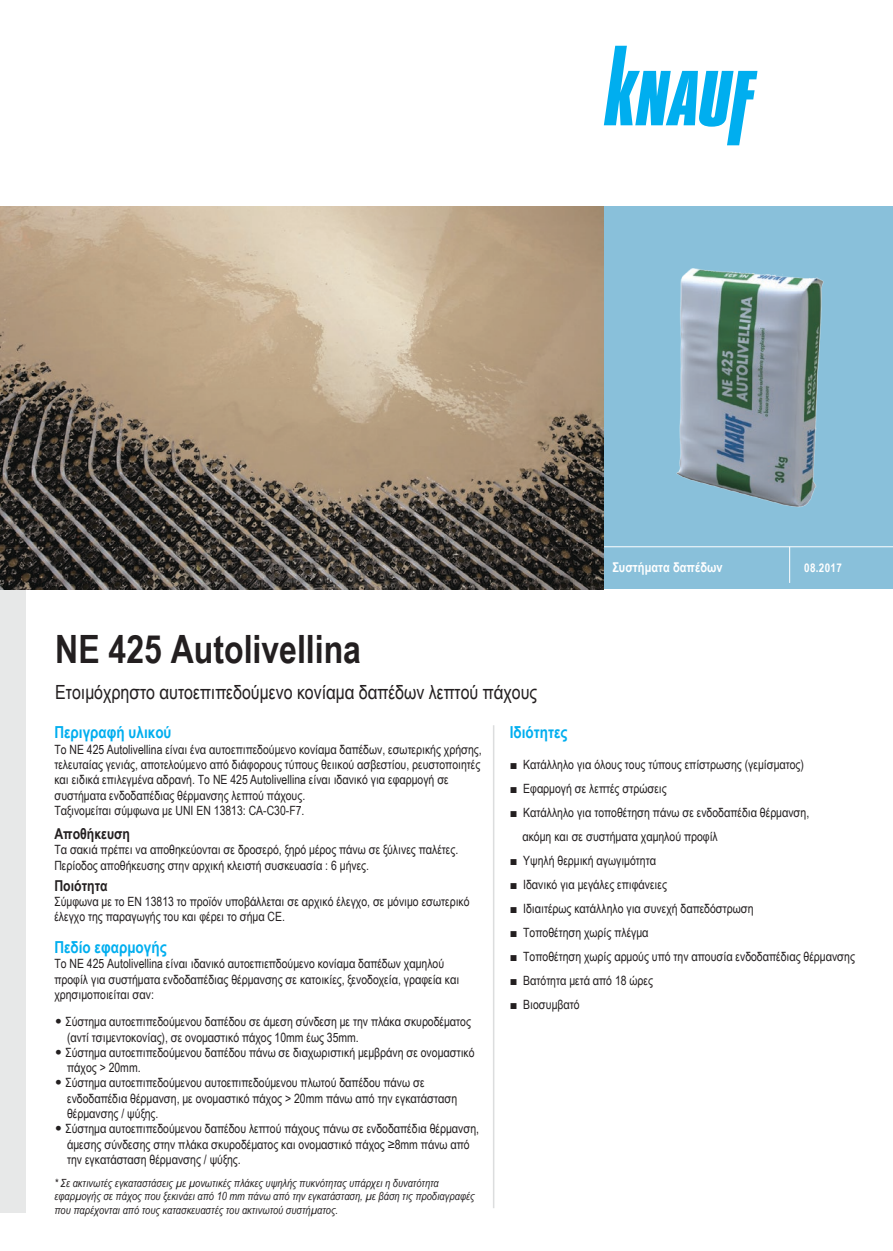
<style>
.page{position:relative;width:893px;height:1251px;background:#fff}
.page>*{position:absolute;margin:0;border:0;box-sizing:border-box;transform-origin:0 0}
.t1{font:700 39px "Arial Narrow";color:#231f20}
.t2{font:19.5px "Arial Narrow";color:#231f20}
.t3{font:700 16.5px "Arial Narrow";color:#00aeef}
.t4{font:700 15px "Arial Narrow";color:#231f20}
.t5{font:700 13.5px "Arial Narrow";color:#fff}
.t6{font:12.75px/15.3px "Arial Narrow";color:#231f20}
.t7{font:700 12px "Arial Narrow";letter-spacing:.03em;color:#fff}
.t8{font:italic 11.25px/13.5px "Arial Narrow";color:#231f20}
.s1{font-family:"Arial"}
.s2{font-family:"PF Futura Neu"}
</style>
<div class="page">
<div style="left:604px;top:206px;width:289px;height:383px;background:#89c0da"></div>
<div style="left:0;top:589px;width:26px;height:623px;background:#e7e8e8"></div>
<svg style="left:604px;top:46px;width:153px;height:99px"></svg>
<hr style="left:493px;top:725px;width:1px;height:482px;background:#dcddde">
<hr style="left:604px;top:546px;width:289px;height:1px;background:#fff">
<hr style="left:789px;top:546px;width:1px;height:37px;background:#fff">
<img style="left:0;top:206px;width:604px;height:383px">
<img style="left:676px;top:268px;width:148px;height:240px">
<p class="t5" style="left:612px;top:557px;width:112px">Συστήματα δαπέδων</p>
<p class="t7" style="left:804px;top:559px;width:39px">08.2017</p>
<h1 class="t1" style="left:55px;top:619px;width:307px">ΝΕ 425 Αutolivellina</h1>
<h2 class="t2" style="left:55px;top:677px;width:483px">Ετοιμόχρηστο αυτοεπιπεδούμενο κονίαμα δαπέδων λεπτού πάχους</h2>
<p class="t3" style="left:510px;top:720px;width:59px">Ιδιότητες</p>
<p class="t6" style="left:510px;top:756px;width:296px"><span class="s1">■</span> Κατάλληλο για όλους τους τύπους επίστρωσης (γεμίσματος)</p>
<p class="t6" style="left:510px;top:780px;width:158px"><span class="s1">■</span> Εφαρμογή σε λεπτές στρώσεις</p>
<p class="t6" style="left:522px;top:799px;width:288px;line-height:24px;text-indent:-13px"><span class="s1">■</span> Κατάλληλο για τοποθέτηση πάνω σε ενδοδαπέδια θέρμανση, ακόμη και σε συστήματα χαμηλού προφίλ</p>
<p class="t6" style="left:510px;top:852px;width:148px"><span class="s1">■</span> Υψηλή θερμική αγωγιμότητα</p>
<p class="t6" style="left:510px;top:876px;width:159px"><span class="s1">■</span> Ιδανικό για μεγάλες επιφάνειες</p>
<p class="t6" style="left:510px;top:900px;width:245px"><span class="s1">■</span> Ιδιαιτέρως κατάλληλο για συνεχή δαπεδόστρωση</p>
<p class="t6" style="left:510px;top:924px;width:140px"><span class="s1">■</span> Τοποθέτηση χωρίς πλέγμα</p>
<p class="t6" style="left:510px;top:948px;width:347px"><span class="s1">■</span> Τοποθέτηση χωρίς αρμούς υπό την απουσία ενδοδαπέδιας θέρμανσης</p>
<p class="t6" style="left:510px;top:972px;width:145px"><span class="s1">■</span> Βατότητα μετά από 18 ώρες</p>
<p class="t6" style="left:510px;top:996px;width:71px"><span class="s1">■</span> Βιοσυμβατό</p>
<p class="t3" style="left:54px;top:720px;width:119px">Περιγραφή υλικού</p>
<p class="t6" style="left:54px;top:740px;width:429px">Το ΝΕ 425 Autolivellina είναι ένα αυτοεπιπεδούμενο κονίαμα δαπέδων, εσωτερικής χρήσης, τελευταίας γενιάς, αποτελούμενο από διάφορους τύπους θειικού ασβεστίου, ρευστοποιητές και ειδικά επιλεγμένα αδρανή. Το ΝΕ 425 Autolivellina είναι ιδανικό για εφαρμογή σε συστήματα ενδοδαπέδιας θέρμανσης λεπτού πάχους.<br>Ταξινομείται σύμφωνα με UNI EN 13813: CA-C30-F7.</p>
<p class="t4" style="left:54px;top:822px;width:77px">Aποθήκευση</p>
<p class="t6" style="left:54px;top:841px;width:405px">Τα σακιά πρέπει να αποθηκεύονται σε δροσερό, ξηρό μέρος πάνω σε ξύλινες παλέτες.<br>Περίοδος αποθήκευσης στην αρχική κλειστή συσκευασία : 6 μήνες.</p>
<p class="t4" style="left:54px;top:873px;width:55px">Ποιότητα</p>
<p class="t6" style="left:54px;top:893px;width:417px">Σύμφωνα με το ΕΝ 13813 το προϊόν υποβάλλεται σε αρχικό έλεγχο, σε μόνιμο εσωτερικό έλεγχο της παραγωγής του και φέρει το σήμα CE.</p>
<p class="t3" style="left:54px;top:934px;width:114px">Πεδίο εφαρμογής</p>
<p class="t6" style="left:54px;top:955px;width:406px">Το ΝΕ 425 Αutolivellina είναι ιδανικό αυτοεπιεπδούμενο κονίαμα δαπέδων χαμηλού προφίλ για συστήματα ενδοδαπέδιας θέρμανσης σε κατοικίες, ξενοδοχεία, γραφεία και χρησιμοποιείται σαν:</p>
<p class="t6" style="left:67px;top:1013px;width:405px;text-indent:-13px"><span class="s2">•</span> Σύστημα αυτοεπιπεδούμενου δαπέδου σε άμεση σύνδεση με την πλάκα σκυροδέματος (αντί τσιμεντοκονίας), σε ονομαστικό πάχος 10mm έως 35mm.</p>
<p class="t6" style="left:67px;top:1043px;width:409px;text-indent:-13px"><span class="s2">•</span> Σύστημα αυτοεπιπεδούμενου δαπέδου πάνω σε διαχωριστική μεμβράνη σε ονομαστικό πάχος &gt; 20mm.</p>
<p class="t6" style="left:67px;top:1074px;width:392px;text-indent:-13px"><span class="s2">•</span> Σύστημα αυτοεπιπεδούμενου αυτοεπιπεδούμενου πλωτού δαπέδου πάνω σε ενδοδαπέδια θέρμανση, με ονομαστικό πάχος &gt; 20mm πάνω από την εγκατάσταση θέρμανσης / ψύξης.</p>
<p class="t6" style="left:67px;top:1120px;width:413px;text-indent:-13px"><span class="s2">•</span> Σύστημα αυτοεπιπεδούμενου δαπέδου λεπτού πάχους πάνω σε ενδοδαπέδια θέρμανση, άμεσης σύνδεσης στην πλάκα σκυροδέματος και ονομαστικό πάχος ≥8mm πάνω από την εγκατάσταση θέρμανσης / ψύξης.</p>
<p class="t8" style="left:54px;top:1175px;width:422px">* Σε ακτινωτές εγκαταστάσεις με μονωτικές πλάκες υψηλής πυκνότητας υπάρχει η δυνατότητα εφαρμογής σε πάχος που ξεκινάει από 10 mm πάνω από την εγκατάσταση, με βάση τις προδιαγραφές που παρέχονται από τους κατασκευαστές του ακτινωτού συστήματος.</p>
</div>
